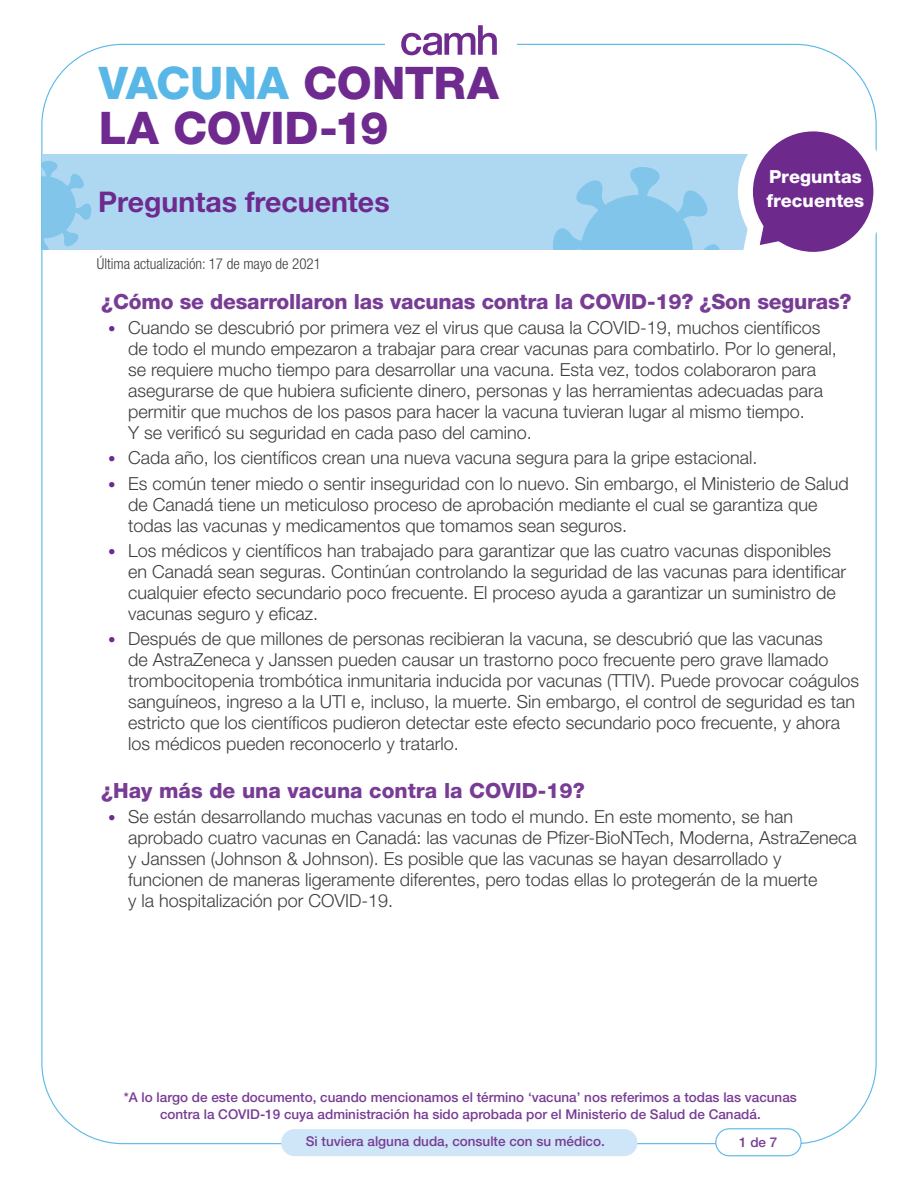
<style>
.page{position:relative;width:918px;height:1188px;background:#fff}
.page>*{position:absolute;margin:0;border:0;box-sizing:border-box;transform-origin:0 0}
.t1{font:800 45px/45px "Helvetica Neue LT Std";letter-spacing:-.005em;color:#6e2a8e}
.t2{font:700 28.5px "Helvetica Neue LT Std";color:#6e2a8e}
.bullets{font:800 21px "Helvetica Neue LT Std";letter-spacing:-.01em;color:#783c95}
.t3{font:300 18px/21px "Helvetica Neue LT Std";color:#3e3e3f}
.t4{font:800 18px "Helvetica Neue LT Std";color:#fff}
.bullets-2{font:300 condensed 15px "Helvetica Neue LT Std";color:#3e3e3f}
.t5{font:500 13.5px/16.5px "Helvetica Neue LT Std";color:#783c95;text-align:center}
.s1{color:#58b7e7}
.s2{font-size:15px;color:#6e2a8e}
</style>
<div class="page">
<div style="left:42px;top:155px;width:813px;height:95px;background:#aed7f1"></div>
<svg style="left:41px;top:160px;width:51px;height:90px"></svg>
<svg style="left:553px;top:167px;width:167px;height:83px"></svg>
<svg style="left:401px;top:25px;width:96px;height:30px"></svg>
<div style="left:281px;top:1129px;width:356px;height:27px;background:#cee6f7;border-radius:14px"></div>
<div style="left:715px;top:1128px;width:87px;height:28px;border:1px solid #58b7e7;border-radius:14px"></div>
<svg style="left:738px;top:116px;width:139px;height:151px"></svg>
<h1 class="t1" style="left:99px;top:61px;width:402px"><span class="s1">VACUNA</span> CONTRA<br>LA COVID-19</h1>
<p class="t4" style="left:769px;top:166px;width:94px">Preguntas</p>
<h2 class="t2" style="left:98px;top:184px;width:293px">Preguntas frecuentes</h2>
<p class="t4" style="left:767px;top:190px;width:99px">frecuentes</p>
<p class="bullets-2" style="left:97px;top:256px;width:226px">Última actualización: 17 de mayo de 2021</p>
<p class="bullets" style="left:101px;top:289px;width:752px">¿Cómo se desarrollaron las vacunas contra la COVID-19? ¿Son seguras?</p>
<p class="t3" style="left:128px;top:317px;width:710px;text-indent:-20px"><span class="s2">•</span> Cuando se descubrió por primera vez el virus que causa la COVID-19, muchos científicos de todo el mundo empezaron a trabajar para crear vacunas para combatirlo. Por lo general, se requiere mucho tiempo para desarrollar una vacuna. Esta vez, todos colaboraron para asegurarse de que hubiera suficiente dinero, personas y las herramientas adecuadas para permitir que muchos de los pasos para hacer la vacuna tuvieran lugar al mismo tiempo.<br>Y se verificó su seguridad en cada paso del camino.</p>
<p class="t3" style="left:108px;top:447px;width:651px"><span class="s2">•</span> Cada año, los científicos crean una nueva vacuna segura para la gripe estacional.</p>
<p class="t3" style="left:128px;top:472px;width:722px;text-indent:-20px"><span class="s2">•</span> Es común tener miedo o sentir inseguridad con lo nuevo. Sin embargo, el Ministerio de Salud de Canadá tiene un meticuloso proceso de aprobación mediante el cual se garantiza que todas las vacunas y medicamentos que tomamos sean seguros.</p>
<p class="t3" style="left:128px;top:540px;width:719px;text-indent:-20px"><span class="s2">•</span> Los médicos y científicos han trabajado para garantizar que las cuatro vacunas disponibles en Canadá sean seguras. Continúan controlando la seguridad de las vacunas para identificar cualquier efecto secundario poco frecuente. El proceso ayuda a garantizar un suministro de vacunas seguro y eficaz.</p>
<p class="t3" style="left:128px;top:628px;width:732px;text-indent:-20px"><span class="s2">•</span> Después de que millones de personas recibieran la vacuna, se descubrió que las vacunas<br>de AstraZeneca y Janssen pueden causar un trastorno poco frecuente pero grave llamado trombocitopenia trombótica inmunitaria inducida por vacunas (TTIV). Puede provocar coágulos sanguíneos, ingreso a la UTI e, incluso, la muerte. Sin embargo, el control de seguridad es tan estricto que los científicos pudieron detectar este efecto secundario poco frecuente, y ahora los médicos pueden reconocerlo y tratarlo.</p>
<p class="bullets" style="left:101px;top:778px;width:485px">¿Hay más de una vacuna contra la COVID-19?</p>
<p class="t3" style="left:128px;top:806px;width:730px;text-indent:-20px"><span class="s2">•</span> Se están desarrollando muchas vacunas en todo el mundo. En este momento, se han aprobado cuatro vacunas en Canadá: las vacunas de Pfizer-BioNTech, Moderna, AstraZeneca y Janssen (Johnson &amp; Johnson). Es posible que las vacunas se hayan desarrollado y funcionen de maneras ligeramente diferentes, pero todas ellas lo protegerán de la muerte<br>y la hospitalización por COVID-19.</p>
<p class="t5" style="left:124px;top:1089px;width:675px">*A lo largo de este documento, cuando mencionamos el término ‘vacuna’ nos referimos a todas las vacunas contra la COVID-19 cuya administración ha sido aprobada por el Ministerio de Salud de Canadá.</p>
<p class="t5" style="left:306px;top:1133px;width:301px">Si tuviera alguna duda, consulte con su médico.</p>
<p class="t5" style="left:739px;top:1134px;width:40px">1 de 7</p>
</div>
